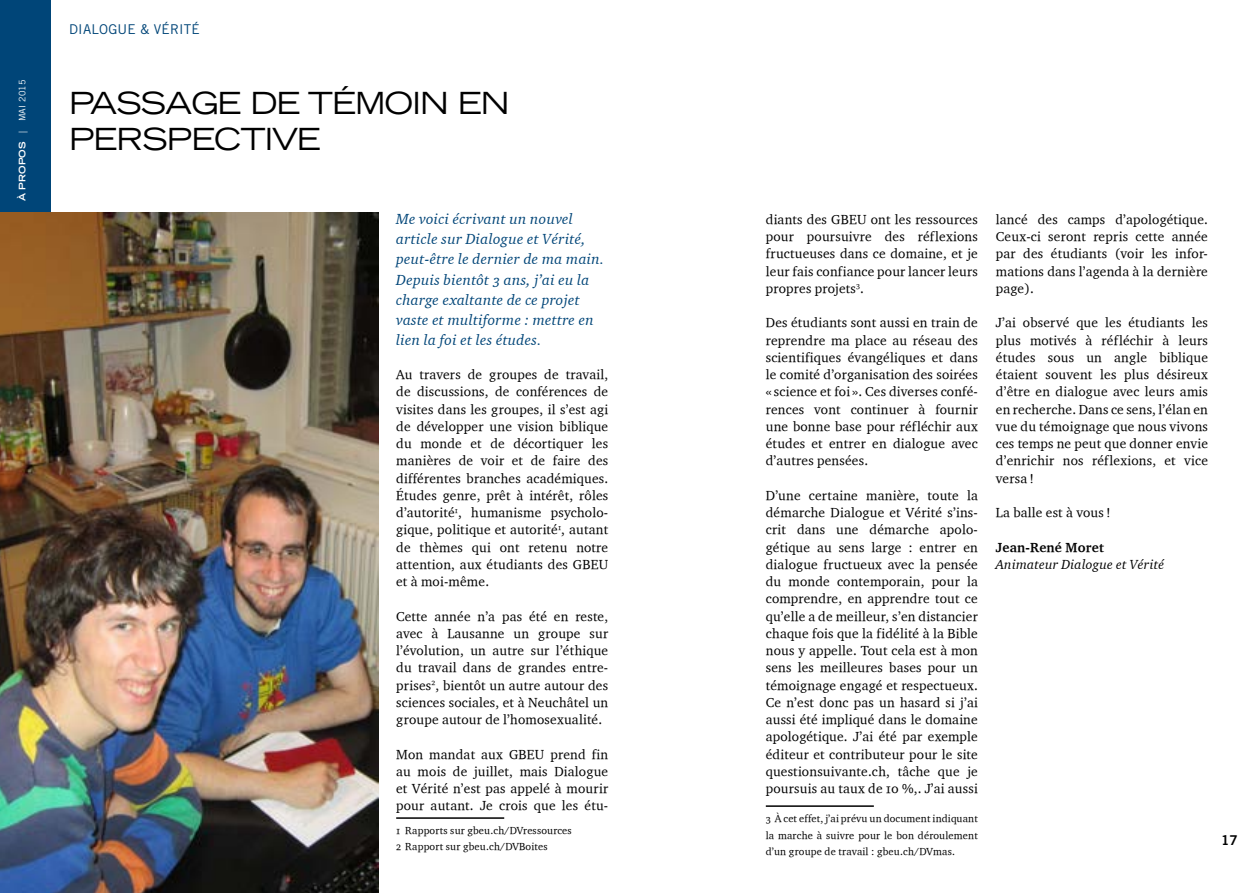
<style>
.page{position:relative;width:1259px;height:893px;background:#fff}
.page>*{position:absolute;margin:0;border:0;box-sizing:border-box;transform-origin:0 0}
.t1{font:expanded 30.45px/36.6px "Trade Gothic LH";letter-spacing:-.03em;color:#000}
.t2{font:15px/20.2px "Charter OSITCTT Italic";letter-spacing:.02em;color:#004578}
.t3{font:13.5px/17.2px "Charter OSITCTT";letter-spacing:.015em;color:#000;text-align:justify}
.t4{font:13.5px "Charter OSITCTT Italic";letter-spacing:.015em;color:#000}
.t5{font:13.5px "Trade Gothic";letter-spacing:.015em;color:#004578}
.t6{font:13.5px "Charter Bd OSITCTT Bold";letter-spacing:.015em;color:#000}
.t7{font:13.5px "Trade Gothic Bold Two";color:#000}
.t8{font:10.5px/16.2px "Charter OSITCTT";letter-spacing:.015em;color:#000}
.t9{font:700 expanded 9px "Trade Gothic LH";letter-spacing:.01em;color:#fff}
.s1{font-weight:400}
.s2{font-family:"Trade Gothic";font-weight:400;font-stretch:normal}
</style>
<div class="page">
<hr style="left:396px;top:817px;width:108px;height:2px;background:#000">
<hr style="left:766px;top:805px;width:108px;height:2px;background:#000">
<div style="left:0;top:0;width:51px;height:213px;background:#004578"></div>
<img style="left:0;top:213px;width:378px;height:680px">
<p class="t9" style="left:16px;top:201px;width:123px;rotate:-90deg">à propos <span class="s1">|</span> <span class="s2">MAI 2015</span></p>
<p class="t5" style="left:69px;top:21px;width:132px">DIALOGUE &amp; VÉRITÉ</p>
<h1 class="t1" style="left:69px;top:84px;width:442px">PASSAGE DE TÉMOIN EN<br>PERSPECTIVE</h1>
<p class="t2" style="left:396px;top:208px;width:210px">Me voici écrivant un nouvel article sur Dialogue et Vérité, peut-être le dernier de ma main.<br>Depuis bientôt 3 ans, j’ai eu la charge exaltante de ce projet vaste et multiforme : mettre en lien la foi et les études.</p>
<p class="t3" style="left:396px;top:365px;width:213px">Au travers de groupes de travail, de discussions, de conférences de visites dans les groupes, il s’est agi de développer une vision biblique du monde et de décortiquer les manières de voir et de faire des différentes branches académiques.<br>Études genre, prêt à intérêt, rôles d’autorité<sup>1</sup>, humanisme psycholo&shy;gique, politique et autorité<sup>1</sup>, autant de thèmes qui ont retenu notre attention, aux étudiants des GBEU et à moi-même.</p>
<p class="t3" style="left:396px;top:607px;width:213px">Cette année n’a pas été en reste, avec à Lausanne un groupe sur l’évolution, un autre sur l’éthique du travail dans de grandes entre&shy;prises<sup>2</sup>, bientôt un autre autour des sciences sociales, et à Neuchâtel un groupe autour de l’homosexualité.</p>
<p class="t3" style="left:396px;top:745px;width:213px">Mon mandat aux GBEU prend fin au mois de juillet, mais Dialogue et Vérité n’est pas appelé à mourir pour autant. Je crois que les étu-</p>
<p class="t8" style="left:396px;top:822px;width:177px">1 Rapports sur gbeu.ch/DVressources<br>2 Rapport sur gbeu.ch/DVBoites</p>
<p class="t3" style="left:766px;top:210px;width:213px">diants des GBEU ont les ressources pour poursuivre des réflexions fructueuses dans ce domaine, et je leur fais confiance pour lancer leurs propres projets<sup>3</sup>.</p>
<p class="t3" style="left:766px;top:314px;width:213px">Des étudiants sont aussi en train de reprendre ma place au réseau des scientifiques évangéliques et dans le comité d’organisation des soirées « science et foi ». Ces diverses confé&shy;rences vont continuer à fournir une bonne base pour réfléchir aux études et entrer en dialogue avec d’autres pensées.</p>
<p class="t3" style="left:766px;top:486px;width:213px">D’une certaine manière, toute la démarche Dialogue et Vérité s’ins&shy;crit dans une démarche apolo&shy;gétique au sens large : entrer en dialogue fructueux avec la pensée du monde contemporain, pour la comprendre, en apprendre tout ce qu’elle a de meilleur, s’en distancier chaque fois que la fidélité à la Bible nous y appelle. Tout cela est à mon sens les meilleures bases pour un témoignage engagé et respectueux.<br>Ce n’est donc pas un hasard si j’ai aussi été impliqué dans le domaine apologétique. J’ai été par exemple éditeur et contributeur pour le site questionsuivante.ch, tâche que je poursuis au taux de 10 %,. J’ai aussi</p>
<p class="t8" style="left:766px;top:810px;width:213px;text-align:justify">3 À cet effet, j’ai prévu un document indiquant la marche à suivre pour le bon déroulement d’un groupe de travail : gbeu.ch/DVmas.</p>
<p class="t3" style="left:996px;top:210px;width:213px">lancé des camps d’apologétique.<br>Ceux-ci seront repris cette année par des étudiants (voir les infor&shy;mations dans l’agenda à la dernière page).</p>
<p class="t3" style="left:996px;top:314px;width:213px">J’ai observé que les étudiants les plus motivés à réfléchir à leurs études sous un angle biblique étaient souvent les plus désireux d’être en dialogue avec leurs amis en recherche. Dans ce sens, l’élan en vue du témoignage que nous vivons ces temps ne peut que donner envie d’enrichir nos réflexions, et vice versa !</p>
<p class="t3" style="left:996px;top:504px;width:116px">La balle est à vous !</p>
<p class="t6" style="left:996px;top:539px;width:109px">Jean-René Moret</p>
<p class="t4" style="left:996px;top:556px;width:170px">Animateur Dialogue et Vérité</p>
<p class="t7" style="left:1221px;top:832px;width:18px">17</p>
</div>
